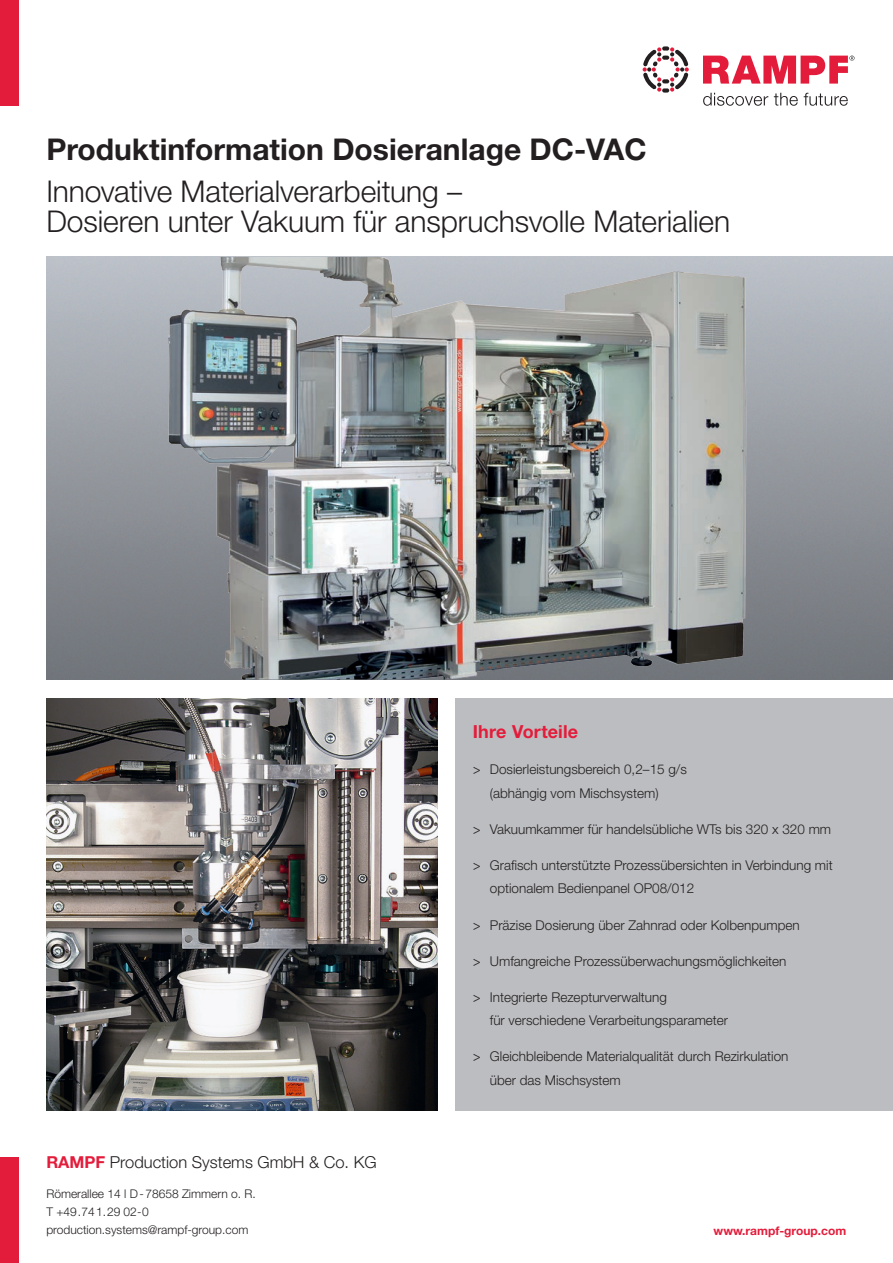
<style>
.page{position:relative;width:893px;height:1263px;background:#fff}
.page>*{position:absolute;margin:0;border:0;box-sizing:border-box;transform-origin:0 0}
.t1{font:300 30px "Helvetica Neue LT Std";letter-spacing:-.005em;color:#231f20}
.t2{font:700 30px "Helvetica Neue LT Std";color:#231f20}
.Headline_2{font:700 18px "Helvetica Neue LT Std";letter-spacing:.005em;color:#e41c3b}
.t3{font:300 16.5px "Helvetica Neue LT Std";color:#231f20}
.t4{font:300 13.5px/23.4px "Helvetica Neue LT Std";color:#231f20}
.t5{font:300 12px "Helvetica Neue LT Std";color:#231f20}
.t6{font:700 12px "Helvetica Neue LT Std";color:#e41c3b}
.s1{font-weight:700;color:#e41c3b}
.s2{font-family:"Myriad Pro";font-weight:400}
</style>
<div class="page">
<svg style="left:703px;top:56px;width:151px;height:28px"></svg>
<svg style="left:703px;top:93px;width:65px;height:13px"></svg>
<svg style="left:774px;top:93px;width:24px;height:13px"></svg>
<svg style="left:804px;top:93px;width:44px;height:13px"></svg>
<svg style="left:643px;top:46px;width:46px;height:47px"></svg>
<div style="left:0;top:0;width:19px;height:106px;background:#e41c3b"></div>
<div style="left:0;top:1157px;width:19px;height:106px;background:#e41c3b"></div>
<img style="left:46px;top:698px;width:391px;height:412px">
<img style="left:162px;top:257px;width:592px;height:422px">
<div style="left:456px;top:698px;width:437px;height:412px;background:#bcbdc0"></div>
<p class="t2" style="left:46px;top:130px;width:602px">Produktinformation Dosieranlage DC-VAC</p>
<p class="t1" style="left:46px;top:173px;width:417px">Innovative Materialverarbeitung –</p>
<p class="t1" style="left:46px;top:203px;width:685px">Dosieren unter Vakuum für anspruchsvolle Materialien</p>
<p class="t3" style="left:46px;top:1152px;width:332px"><span class="s1">RAMPF</span> Production Systems GmbH &amp; Co. KG</p>
<p class="t5" style="left:46px;top:1186px;width:211px">Römerallee 14 l D-78658 Zimmern o. R.</p>
<p class="t5" style="left:46px;top:1204px;width:104px">T +49.741.29 02-0</p>
<p class="t5" style="left:46px;top:1222px;width:204px">production.systems@rampf-group.com</p>
<p class="Headline_2" style="left:473px;top:720px;width:107px">Ihre Vorteile</p>
<p class="t4" style="left:490px;top:757px;width:199px;text-indent:-17px"><span class="s2">&gt;</span> Dosierleistungsbereich 0,2–15 g/s (abhängig vom Mischsystem)</p>
<p class="t4" style="left:473px;top:817px;width:360px"><span class="s2">&gt;</span> Vakuumkammer für handelsübliche WTs bis 320 x 320 mm</p>
<p class="t4" style="left:490px;top:853px;width:344px;text-indent:-17px"><span class="s2">&gt;</span> Grafisch unterstützte Prozessübersichten in Verbindung mit optionalem Bedienpanel OP08/012</p>
<p class="t4" style="left:473px;top:913px;width:328px"><span class="s2">&gt;</span> Präzise Dosierung über Zahnrad oder Kolbenpumpen</p>
<p class="t4" style="left:473px;top:949px;width:315px"><span class="s2">&gt;</span> Umfangreiche Prozessüberwachungsmöglichkeiten</p>
<p class="t4" style="left:490px;top:985px;width:240px;text-indent:-17px"><span class="s2">&gt;</span> Integrierte Rezepturverwaltung<br>für verschiedene Verarbeitungsparameter</p>
<p class="t4" style="left:490px;top:1045px;width:300px;text-indent:-17px"><span class="s2">&gt;</span> Gleichbleibende Materialqualität durch Rezirkulation über das Mischsystem</p>
<p class="t6" style="left:714px;top:1223px;width:134px">www.rampf-group.com</p>
</div>
